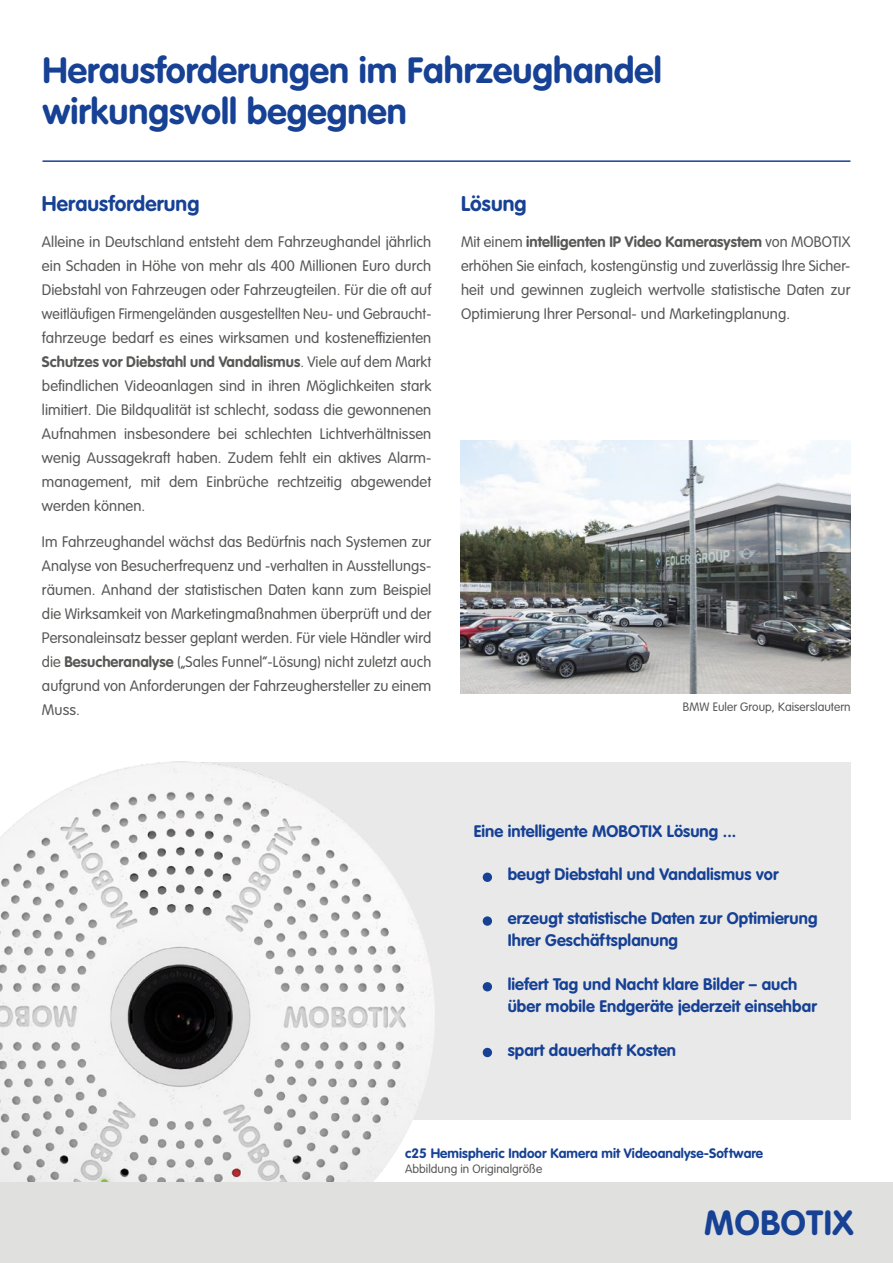
<style>
.page{position:relative;width:893px;height:1263px;background:#fff}
.page>*{position:absolute;margin:0;border:0;box-sizing:border-box;transform-origin:0 0}
.PageHead{font:700 36px/40.5px "VAG Rounded LT Pro";color:#164194}
.t1{font:700 34.5px "VAG Rounded LT Pro";letter-spacing:.02em;color:#164194}
.TextParagraphTitle{font:700 21px "VAG Rounded LT Pro";letter-spacing:.005em;color:#164194}
.TextParagraphListBig{font:700 16.5px/21.9px "VAG Rounded LT Pro";letter-spacing:.005em;color:#164194}
.TextParagraph{font:300 15px/24px "VAG Rounded LT Pro";letter-spacing:.005em;color:#575756;text-align:justify}
.TextPicNotesTitle{font:700 13.5px "VAG Rounded LT Pro";letter-spacing:.005em;color:#164194}
.TextPicNotes{font:300 12px "VAG Rounded LT Pro";letter-spacing:.005em;color:#575756}
.s1{font-weight:700}
</style>
<div class="page">
<hr style="left:43px;top:160px;width:807px;height:2px;background:#164194">
<div style="left:170px;top:763px;width:680px;height:357px;background:#e9e9e9"></div>
<img style="left:0;top:761px;width:435px;height:421px">
<div style="left:0;top:1182px;width:893px;height:81px;background:#e0e0df"></div>
<div style="left:483px;top:872px;width:9px;height:10px;background:#164194;border-radius:50%"></div>
<div style="left:483px;top:916px;width:9px;height:10px;background:#164194;border-radius:50%"></div>
<div style="left:483px;top:982px;width:9px;height:9px;background:#164194;border-radius:50%"></div>
<div style="left:483px;top:1048px;width:9px;height:9px;background:#164194;border-radius:50%"></div>
<img style="left:461px;top:440px;width:389px;height:253px">
<p class="PageHead" style="left:43px;top:51px;width:621px">Herausforderungen im Fahrzeughandel wirkungsvoll begegnen</p>
<p class="TextParagraphTitle" style="left:42px;top:190px;width:159px">Herausforderung</p>
<p class="TextParagraph" style="left:42px;top:230px;width:391px">Alleine in Deutschland entsteht dem Fahrzeughandel jährlich ein Schaden in Höhe von mehr als 400 Millionen Euro durch Diebstahl von Fahrzeugen oder Fahrzeugteilen. Für die oft auf weitläufigen Firmengeländen ausgestellten Neu- und Gebraucht&shy;fahrzeuge bedarf es eines wirksamen und kosteneffizienten <span class="s1">Schutzes vor Diebstahl und Vandalismus</span>. Viele auf dem Markt befindlichen Videoanlagen sind in ihren Möglichkeiten stark limitiert. Die Bildqualität ist schlecht, sodass die gewonnenen Aufnahmen insbesondere bei schlechten Lichtverhältnissen wenig Aussagekraft haben. Zudem fehlt ein aktives Alarm&shy;management, mit dem Einbrüche rechtzeitig abgewendet werden können.</p>
<p class="TextParagraph" style="left:42px;top:530px;width:391px">Im Fahrzeughandel wächst das Bedürfnis nach Systemen zur Analyse von Besucherfrequenz und -verhalten in Ausstellungs&shy;räumen. Anhand der statistischen Daten kann zum Beispiel die Wirksamkeit von Marketingmaßnahmen überprüft und der Personaleinsatz besser geplant werden. Für viele Händler wird die <span class="s1">Besucheranalyse</span> („Sales Funnel“-Lösung) nicht zuletzt auch aufgrund von Anforderungen der Fahrzeughersteller zu einem Muss.</p>
<p class="TextParagraphTitle" style="left:461px;top:190px;width:67px">Lösung</p>
<p class="TextParagraph" style="left:461px;top:230px;width:391px">Mit einem <span class="s1">intelligenten IP Video Kamerasystem</span> von MOBOTIX erhöhen Sie einfach, kostengünstig und zuverlässig Ihre Sicher&shy;heit und gewinnen zugleich wertvolle statistische Daten zur Optimierung Ihrer Personal- und Marketingplanung.</p>
<p class="TextPicNotes" style="left:683px;top:699px;width:169px">BMW Euler Group, Kaiserslautern</p>
<p class="TextParagraphListBig" style="left:474px;top:820px;width:264px">Eine intelligente MOBOTIX Lösung ...</p>
<p class="TextParagraphListBig" style="left:508px;top:864px;width:272px">beugt Diebstahl und Vandalismus vor</p>
<p class="TextParagraphListBig" style="left:508px;top:908px;width:311px">erzeugt statistische Daten zur Optimierung<br>Ihrer Geschäftsplanung</p>
<p class="TextParagraphListBig" style="left:508px;top:973px;width:311px">liefert Tag und Nacht klare Bilder – auch über mobile Endgeräte jederzeit einsehbar</p>
<p class="TextParagraphListBig" style="left:508px;top:1039px;width:170px">spart dauerhaft Kosten</p>
<p class="TextPicNotesTitle" style="left:405px;top:1145px;width:360px">c25 Hemispheric Indoor Kamera mit Videoanalyse-Software</p>
<p class="TextPicNotes" style="left:405px;top:1162px;width:139px">Abbildung in Originalgröße</p>
<p class="t1" style="left:704px;top:1200px;width:151px">MOBOTIX</p>
</div>
